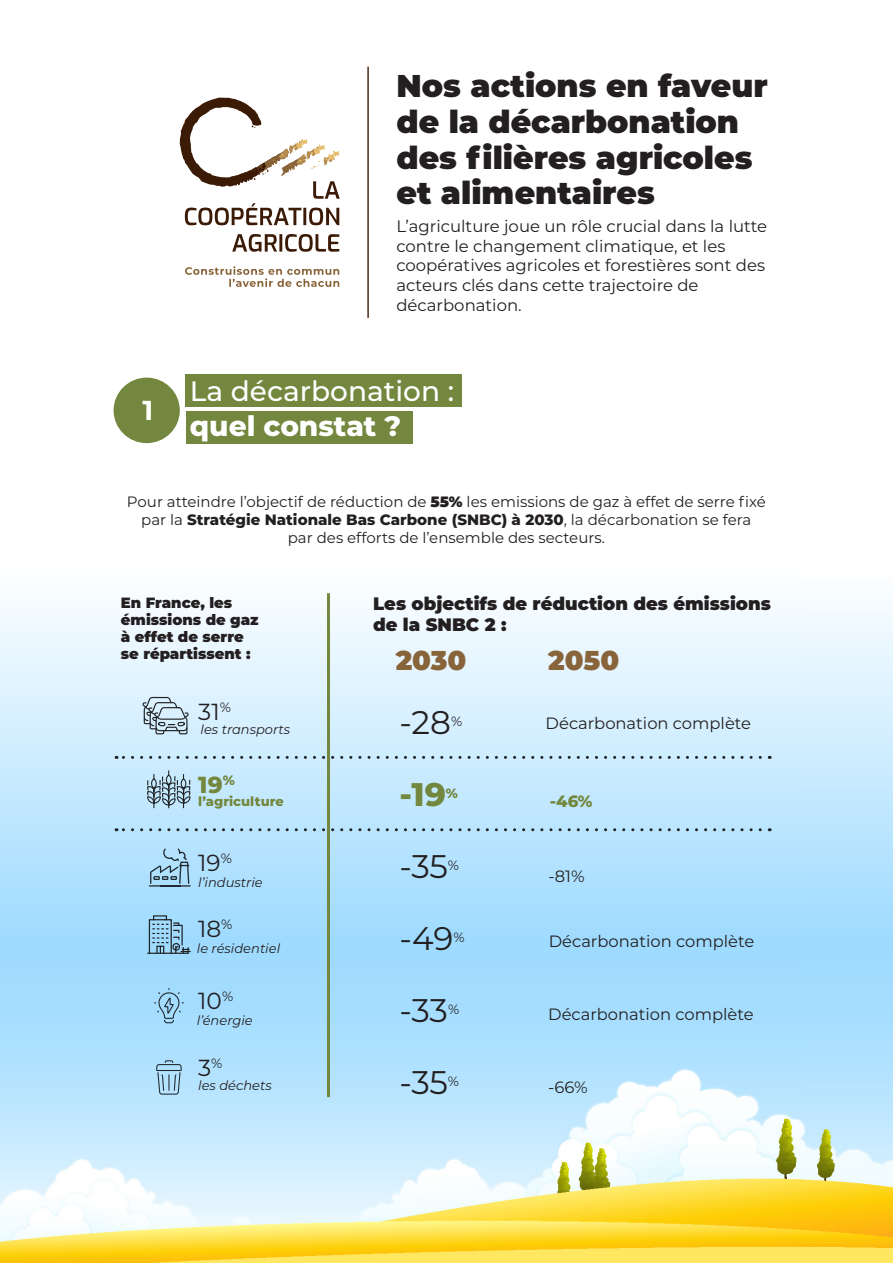
<style>
.page{position:relative;width:893px;height:1263px;background:#fff}
.page>*{position:absolute;margin:0;border:0;box-sizing:border-box;transform-origin:0 0}
.t1{font:32.7px "Montserrat";letter-spacing:-.01em;color:#231f20}
.t2{font:800 32.7px "Montserrat";color:#73873e}
.t3{font:900 31.5px/35.7px "Montserrat";color:#231f20}
.t4{font:500 28.05px "Montserrat";color:#fff}
.t5{font:800 28.05px "Montserrat";color:#fff}
.t6{font:900 27.3px "Montserrat";color:#88643b}
.t7{font:23.25px "Montserrat";color:#231f20}
.t8{font:800 23.25px "Montserrat";color:#73873e}
.t9{font:900 18px/21px "Montserrat";color:#231f20}
.t10{font:16.5px/19.8px "Montserrat";color:#231f20}
.t11{font:16.35px "Montserrat";color:#231f20}
.t12{font:800 16.35px "Montserrat";color:#73873e}
.t13{font:15px/18px "Montserrat";color:#231f20;text-align:center}
.t14{font:900 14.85px/17.2px "Montserrat";color:#231f20}
.t15{font:13.5px "Montserrat";color:#231f20}
.t16{font:800 13.5px "Montserrat";color:#73873e}
.t17{font:italic 13.05px "Montserrat";color:#231f20}
.t18{font:800 13.05px "Montserrat";color:#73873e}
.s1{font-weight:900}
.s2{font-weight:800}
</style>
<div class="page">
<img style="left:0;top:689px;width:395px;height:574px">
<img style="left:395px;top:689px;width:406px;height:574px">
<img style="left:801px;top:606px;width:92px;height:657px">
<img style="left:0;top:422px;width:803px;height:267px">
<svg style="left:185px;top:266px;width:154px;height:21px"></svg>
<svg style="left:180px;top:97px;width:160px;height:155px"></svg>
<hr style="left:367px;top:67px;width:2px;height:251px;background:#3b1a06">
<svg style="left:114px;top:378px;width:66px;height:65px"></svg>
<div style="left:186px;top:374px;width:276px;height:33px;background:#73873e"></div>
<div style="left:186px;top:411px;width:226px;height:33px;background:#73873e"></div>
<svg style="left:147px;top:770px;width:43px;height:38px"></svg>
<svg style="left:148px;top:847px;width:43px;height:40px"></svg>
<svg style="left:147px;top:915px;width:44px;height:39px"></svg>
<svg style="left:153px;top:987px;width:31px;height:37px"></svg>
<svg style="left:156px;top:1047px;width:26px;height:48px"></svg>
<svg style="left:143px;top:697px;width:46px;height:37px"></svg>
<svg style="left:116px;top:756px;width:644px;height:3px"></svg>
<svg style="left:116px;top:828px;width:644px;height:3px"></svg>
<hr style="left:327px;top:593px;width:3px;height:504px;background:#73873e">
<p class="t3" style="left:396px;top:66px;width:373px">Nos actions en faveur</p>
<p class="t3" style="left:396px;top:102px;width:358px">de la décarbonation des filières agricoles et alimentaires</p>
<p class="t10" style="left:396px;top:215px;width:372px">L’agriculture joue un rôle crucial dans la lutte contre le changement climatique, et les coopératives agricoles et forestières sont des acteurs clés dans cette trajectoire de décarbonation.</p>
<p class="t4" style="left:190px;top:372px;width:266px">La décarbonation :</p>
<p class="t5" style="left:190px;top:406px;width:213px">quel constat ?</p>
<p class="t13" style="left:127px;top:492px;width:640px">Pour atteindre l’objectif de réduction de <span class="s1">55%</span> les emissions de gaz à effet de serre fixé par la <span class="s2">Stratégie Nationale Bas Carbone (SNBC) à 2030</span>, la décarbonation se fera par des efforts de l’ensemble des secteurs.</p>
<p class="t14" style="left:121px;top:593px;width:139px">En France, les émissions de gaz à effet de serre se répartissent :</p>
<p class="t7" style="left:198px;top:695px;width:34px">31<sup>%</sup></p>
<p class="t17" style="left:201px;top:721px;width:91px">les transports</p>
<p class="t8" style="left:198px;top:767px;width:38px">19<sup>%</sup></p>
<p class="t18" style="left:198px;top:792px;width:87px">l’agriculture</p>
<p class="t7" style="left:198px;top:846px;width:35px">19<sup>%</sup></p>
<p class="t17" style="left:198px;top:874px;width:66px">l’industrie</p>
<p class="t7" style="left:198px;top:912px;width:36px">18<sup>%</sup></p>
<p class="t17" style="left:197px;top:940px;width:85px">le résidentiel</p>
<p class="t7" style="left:198px;top:984px;width:36px">10<sup>%</sup></p>
<p class="t17" style="left:197px;top:1012px;width:57px">l’énergie</p>
<p class="t7" style="left:198px;top:1051px;width:26px">3<sup>%</sup></p>
<p class="t17" style="left:198px;top:1076px;width:75px">les déchets</p>
<p class="t9" style="left:373px;top:592px;width:399px">Les objectifs de réduction des émissions de la SNBC 2 :</p>
<p class="t6" style="left:396px;top:640px;width:72px">2030</p>
<p class="t6" style="left:548px;top:640px;width:73px">2050</p>
<p class="t1" style="left:400px;top:700px;width:53px">-28</p>
<p class="t15" style="left:451px;top:712px;width:13px">%</p>
<p class="t11" style="left:546px;top:712px;width:207px">Décarbonation complète</p>
<p class="t2" style="left:400px;top:770px;width:48px">-19</p>
<p class="t16" style="left:446px;top:783px;width:14px">%</p>
<p class="t1" style="left:400px;top:844px;width:50px">-35</p>
<p class="t15" style="left:448px;top:856px;width:13px">%</p>
<p class="t1" style="left:400px;top:916px;width:55px">-49</p>
<p class="t15" style="left:454px;top:928px;width:13px">%</p>
<p class="t1" style="left:400px;top:988px;width:50px">-33</p>
<p class="t15" style="left:448px;top:1000px;width:13px">%</p>
<p class="t1" style="left:400px;top:1060px;width:50px">-35</p>
<p class="t15" style="left:448px;top:1072px;width:13px">%</p>
<p class="t12" style="left:550px;top:789px;width:44px">-46%</p>
<p class="t11" style="left:549px;top:865px;width:38px">-81%</p>
<p class="t11" style="left:549px;top:930px;width:207px">Décarbonation complète</p>
<p class="t11" style="left:548px;top:1002px;width:207px">Décarbonation complète</p>
<p class="t11" style="left:548px;top:1076px;width:41px">-66%</p>
</div>
